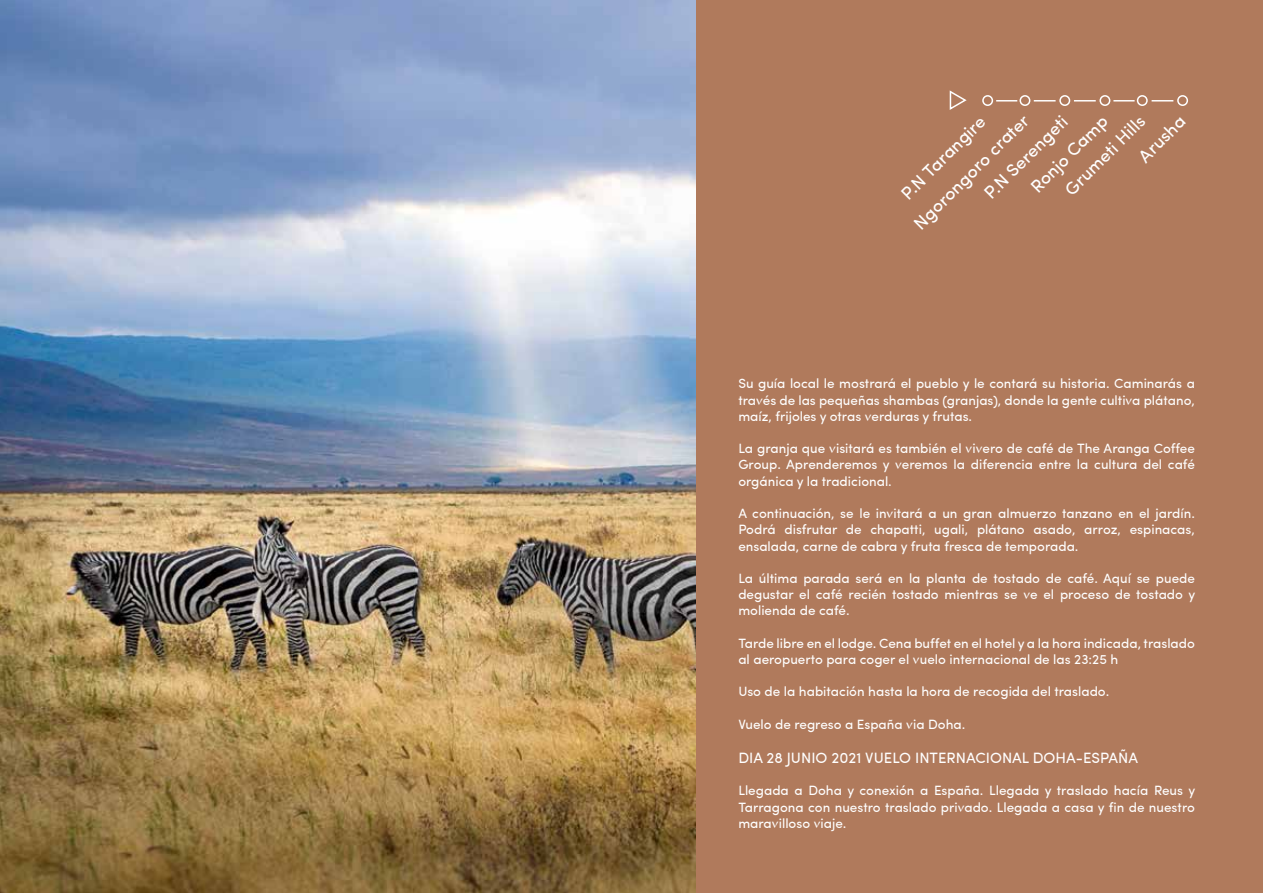
<style>
.page{position:relative;width:1263px;height:893px;background:#b07a5c}
.page>*{position:absolute;margin:0;border:0;box-sizing:border-box;transform-origin:0 0}
.t1{font:18px/26.4px "Sofia Pro";color:#fff}
.t2{font:15px "Sofia Pro";color:#fff}
.t3{font:13.5px/16.2px "Sofia Pro";color:#fff;text-align:justify}
</style>
<div class="page">
<img style="left:0;top:0;width:695px;height:893px">
<div style="left:1099px;top:95px;width:11px;height:11px;border:2px solid #fff;border-radius:50%"></div>
<div style="left:1137px;top:95px;width:11px;height:11px;border:2px solid #fff;border-radius:50%"></div>
<hr style="left:1074px;top:100px;width:22px;height:2px;background:#fff">
<hr style="left:1113px;top:100px;width:21px;height:2px;background:#fff">
<div style="left:982px;top:95px;width:11px;height:11px;border:2px solid #fff;border-radius:50%"></div>
<div style="left:1019px;top:95px;width:11px;height:11px;border:2px solid #fff;border-radius:50%"></div>
<hr style="left:996px;top:100px;width:21px;height:2px;background:#fff">
<div style="left:1059px;top:95px;width:11px;height:11px;border:2px solid #fff;border-radius:50%"></div>
<hr style="left:1034px;top:100px;width:21px;height:2px;background:#fff">
<div style="left:1177px;top:95px;width:11px;height:11px;border:2px solid #fff;border-radius:50%"></div>
<hr style="left:1151px;top:100px;width:22px;height:2px;background:#fff">
<svg style="left:949px;top:90px;width:18px;height:20px"></svg>
<h1 class="t1" style="left:956px;top:165px;width:111px;line-height:28.2px;text-indent:-71px;rotate:-45deg">Ngorongoro crater<br>P.N Serengeti</h1>
<h1 class="t1" style="left:1131px;top:149px;width:60px;rotate:-45deg">Arusha</h1>
<h1 class="t1" style="left:894px;top:186px;width:112px;rotate:-45deg">P.N Tarangire</h1>
<h1 class="t1" style="left:1039px;top:164px;width:107px;text-indent:-22px;rotate:-45deg">Ronjo Camp<br>Grumeti Hills</h1>
<p class="t3" style="left:738px;top:375px;width:458px">Su guía local le mostrará el pueblo y le contará su historia. Caminarás a través de las pequeñas shambas (granjas), donde la gente cultiva plátano, maíz, frijoles y otras verduras y frutas.</p>
<p class="t3" style="left:738px;top:439px;width:458px">La granja que visitará es también el vivero de café de The Aranga Coffee Group. Aprenderemos y veremos la diferencia entre la cultura del café orgánica y la tradicional.</p>
<p class="t3" style="left:738px;top:504px;width:458px">A continuación, se le invitará a un gran almuerzo tanzano en el jardín.<br>Podrá disfrutar de chapatti, ugali, plátano asado, arroz, espinacas, ensalada, carne de cabra y fruta fresca de temporada.</p>
<p class="t3" style="left:738px;top:569px;width:458px">La última parada será en la planta de tostado de café. Aquí se puede degustar el café recién tostado mientras se ve el proceso de tostado y molienda de café.</p>
<p class="t3" style="left:738px;top:634px;width:458px">Tarde libre en el lodge. Cena buffet en el hotel y a la hora indicada, traslado al aeropuerto para coger el vuelo internacional de las 23:25 h</p>
<p class="t3" style="left:738px;top:682px;width:372px">Uso de la habitación hasta la hora de recogida del traslado.</p>
<p class="t3" style="left:738px;top:715px;width:229px">Vuelo de regreso a España via Doha.</p>
<p class="t2" style="left:738px;top:746px;width:401px">DIA 28 JUNIO 2021 VUELO INTERNACIONAL DOHA-ESPAÑA</p>
<p class="t3" style="left:738px;top:781px;width:458px">Llegada a Doha y conexión a España. Llegada y traslado hacía Reus y Tarragona con nuestro traslado privado. Llegada a casa y fin de nuestro maravilloso viaje.</p>
</div>
